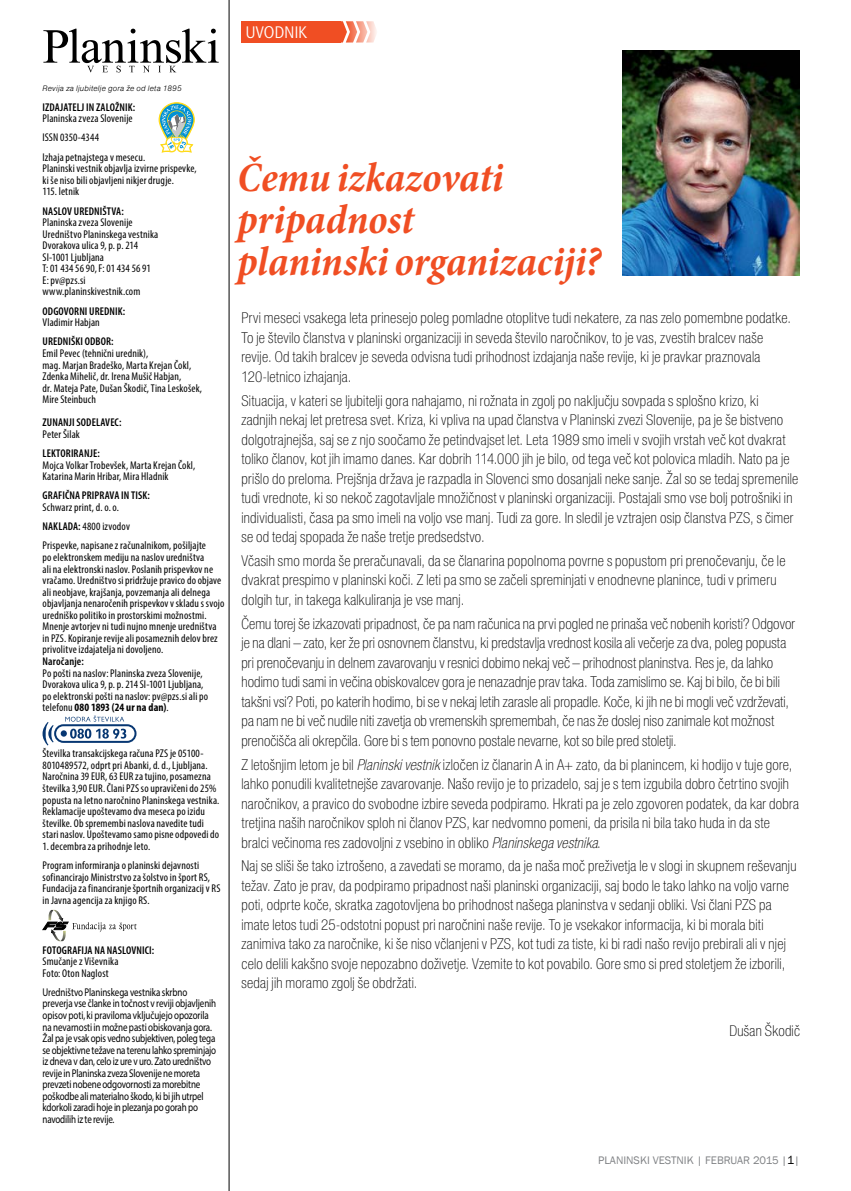
<style>
.page{position:relative;width:851px;height:1191px;background:#fff}
.page>*{position:absolute;margin:0;border:0;box-sizing:border-box;transform-origin:0 0}
.t1{font:italic 700 condensed 42px/42px "Minion Pro";letter-spacing:-.005em;color:#f04e23}
.t2{font:16.5px "STF John Sans Cond Lite CE";letter-spacing:.02em;color:#fff}
.t3{font:100 condensed 15px/19.5px "Helvetica Neue LT Pro";letter-spacing:.015em;color:#000}
.t4{font:condensed 11.25px/11.6px "Myriad Pro";letter-spacing:.015em;color:#000}
.t5{font:11.25px/11.6px "Myriad Pro";letter-spacing:-.02em;color:#000;scale:.8 1}
.t6{font:600 condensed 11.25px "Myriad Pro";letter-spacing:.01em;color:#000}
.t7{font:11.25px "Franklin Gothic";color:#808285}
.t8{font:8.25px "Nimbus San DEE Ligh Ital";letter-spacing:.02em;color:#000}
.s1{font-weight:600}
.s2{font-weight:700}
.s3{font-style:italic}
.s4{font-size:12px;color:#000}
</style>
<div class="page">
<svg style="left:159px;top:102px;width:35px;height:50px"></svg>
<svg style="left:43px;top:715px;width:93px;height:30px"></svg>
<svg style="left:43px;top:910px;width:94px;height:31px"></svg>
<svg style="left:43px;top:29px;width:176px;height:43px"></svg>
<hr style="left:229px;top:0;width:1px;height:1191px;background:#000">
<div style="left:241px;top:21px;width:100px;height:22px;background:#f04e23"></div>
<svg style="left:341px;top:21px;width:36px;height:22px"></svg>
<img style="left:622px;top:51px;width:177px;height:224px">
<p class="t2" style="left:246px;top:22px;width:63px">UVODNIK</p>
<p class="t8" style="left:43px;top:84px;width:141px">Revija za ljubitelje gora že od leta 1895</p>
<p class="t6" style="left:43px;top:100px;width:94px">IZDAJATELJ IN ZALOŽNIK:</p>
<p class="t4" style="left:43px;top:109px;width:104px;line-height:19.2px">Planinska zveza Slovenije<br>ISSN 0350-4344<br>Izhaja petnajstega v mesecu.</p>
<p class="t4" style="left:43px;top:163px;width:156px">Planinski vestnik objavlja izvirne prispevke, ki še niso bili objavljeni nikjer drugje.<br>115. letnik</p>
<p class="t6" style="left:43px;top:204px;width:83px">NASLOV UREDNIŠTVA:</p>
<p class="t4" style="left:43px;top:216px;width:117px">Planinska zveza Slovenije<br>Uredništvo Planinskega vestnika<br>Dvorakova ulica 9, p. p. 214<br>SI-1001 Ljubljana<br>T: 01 434 56 90, F: 01 434 56 91<br>E: pv@pzs.si www.planinskivestnik.com</p>
<p class="t6" style="left:43px;top:304px;width:84px">ODGOVORNI UREDNIK:</p>
<p class="t4" style="left:43px;top:316px;width:59px">Vladimir Habjan</p>
<p class="t6" style="left:43px;top:335px;width:73px">UREDNIŠKI ODBOR:</p>
<p class="t4" style="left:43px;top:347px;width:161px">Emil Pevec (tehnični urednik),<br>mag. Marjan Bradeško, Marta Krejan Čokl, Zdenka Mihelič, dr. Irena Mušič Habjan,<br>dr. Mateja Pate, Dušan Škodič, Tina Leskošek, Mire Steinbuch</p>
<p class="t6" style="left:43px;top:415px;width:80px">ZUNANJI SODELAVEC:</p>
<p class="t4" style="left:43px;top:428px;width:39px">Peter Šilak</p>
<p class="t6" style="left:43px;top:446px;width:59px">LEKTORIRANJE:</p>
<p class="t4" style="left:43px;top:459px;width:154px">Mojca Volkar Trobevšek, Marta Krejan Čokl,<br>Katarina Marin Hribar, Mira Hladnik</p>
<p class="t6" style="left:43px;top:489px;width:109px">GRAFIČNA PRIPRAVA IN TISK:</p>
<p class="t4" style="left:43px;top:497px;width:165px;line-height:19.2px">Schwarz print, d. o. o.<br><span class="s1">NAKLADA:</span> 4800 izvodov<br>Prispevke, napisane z računalnikom, pošiljajte</p>
<p class="t4" style="left:43px;top:551px;width:183px">po elektronskem mediju na naslov uredništva<br>ali na elektronski naslov. Poslanih prispevkov ne vračamo. Uredništvo si pridržuje pravico do objave ali neobjave, krajšanja, povzemanja ali delnega objavljanja nenaročenih prispevkov v skladu s svojo uredniško politiko in prostorskimi možnostmi.<br>Mnenje avtorjev ni tudi nujno mnenje uredništva in PZS. Kopiranje revije ali posameznih delov brez privolitve izdajatelja ni dovoljeno.</p>
<p class="t6" style="left:43px;top:654px;width:43px">Naročanje:</p>
<p class="t4" style="left:43px;top:667px;width:167px">Po pošti na naslov: Planinska zveza Slovenije, Dvorakova ulica 9, p. p. 214 SI-1001 Ljubljana, po elektronski pošti na naslov: pv@pzs.si ali po telefonu <span class="s2">080 1893 (24 ur na dan)</span>.</p>
<p class="t4" style="left:43px;top:747px;width:178px">Številka transakcijskega računa PZS je 05100- 8010489572, odprt pri Abanki, d. d., Ljubljana.<br>Naročnina 39 EUR, 63 EUR za tujino, posamezna številka 3,90 EUR. Člani PZS so upravičeni do 25% popusta na letno naročnino Planinskega vestnika.<br>Reklamacije upoštevamo dva meseca po izidu številke. Ob spremembi naslova navedite tudi stari naslov. Upoštevamo samo pisne odpovedi do</p>
<p class="t4" style="left:43px;top:836px;width:158px;line-height:19.2px">1. decembra za prihodnje leto.<br>Program informiranja o planinski dejavnosti</p>
<p class="t4" style="left:43px;top:871px;width:179px">sofinancirajo Ministrstvo za šolstvo in šport RS,<br>Fundacija za financiranje športnih organizacij v RS in Javna agencija za knjigo RS.</p>
<p class="t6" style="left:43px;top:943px;width:113px">FOTOGRAFIJA NA NASLOVNICI:</p>
<p class="t4" style="left:43px;top:955px;width:77px">Smučanje z Viševnika<br>Foto: Oton Naglost</p>
<p class="t5" style="left:43px;top:986px;width:218px">Uredništvo Planinskega vestnika skrbno preverja vse članke in točnost v reviji objavljenih opisov poti, ki praviloma vključujejo opozorila na nevarnosti in možne pasti obiskovanja gora.<br>Žal pa je vsak opis vedno subjektiven, poleg tega se objektivne težave na terenu lahko spreminjajo iz dneva v dan, celo iz ure v uro. Zato uredništvo revije in Planinska zveza Slovenije ne moreta prevzeti nobene odgovornosti za morebitne poškodbe ali materialno škodo, ki bi jih utrpel kdorkoli zaradi hoje in plezanja po gorah po navodilih iz te revije.</p>
<h1 class="t1" style="left:237px;top:156px;width:365px">Čemu izkazovati pripadnost<br>planinski organizaciji?</h1>
<p class="t3" style="left:241px;top:309px;width:551px">Prvi meseci vsakega leta prinesejo poleg pomladne otoplitve tudi nekatere, za nas zelo pomembne podatke.<br>To je število članstva v planinski organizaciji in seveda število naročnikov, to je vas, zvestih bralcev naše revije. Od takih bralcev je seveda odvisna tudi prihodnost izdajanja naše revije, ki je pravkar praznovala 120-letnico izhajanja.</p>
<p class="t3" style="left:241px;top:391px;width:558px">Situacija, v kateri se ljubitelji gora nahajamo, ni rožnata in zgolj po naključju sovpada s splošno krizo, ki<br>zadnjih nekaj let pretresa svet. Kriza, ki vpliva na upad članstva v Planinski zvezi Slovenije, pa je še bistveno dolgotrajnejša, saj se z njo soočamo že petindvajset let. Leta 1989 smo imeli v svojih vrstah več kot dvakrat toliko članov, kot jih imamo danes. Kar dobrih 114.000 jih je bilo, od tega več kot polovica mladih. Nato pa je prišlo do preloma. Prejšnja država je razpadla in Slovenci smo dosanjali neke sanje. Žal so se tedaj spremenile tudi vrednote, ki so nekoč zagotavljale množičnost v planinski organizaciji. Postajali smo vse bolj potrošniki in individualisti, časa pa smo imeli na voljo vse manj. Tudi za gore. In sledil je vztrajen osip članstva PZS, s čimer se od tedaj spopada že naše tretje predsedstvo.</p>
<p class="t3" style="left:241px;top:551px;width:545px">Včasih smo morda še preračunavali, da se članarina popolnoma povrne s popustom pri prenočevanju, če le dvakrat prespimo v planinski koči. Z leti pa smo se začeli spreminjati v enodnevne planince, tudi v primeru dolgih tur, in takega kalkuliranja je vse manj.</p>
<p class="t3" style="left:241px;top:614px;width:555px">Čemu torej še izkazovati pripadnost, če pa nam računica na prvi pogled ne prinaša več nobenih koristi? Odgovor je na dlani – zato, ker že pri osnovnem članstvu, ki predstavlja vrednost kosila ali večerje za dva, poleg popusta pri prenočevanju in delnem zavarovanju v resnici dobimo nekaj več – prihodnost planinstva. Res je, da lahko hodimo tudi sami in večina obiskovalcev gora je nenazadnje prav taka. Toda zamislimo se. Kaj bi bilo, če bi bili takšni vsi? Poti, po katerih hodimo, bi se v nekaj letih zarasle ali propadle. Koče, ki jih ne bi mogli več vzdrževati, pa nam ne bi več nudile niti zavetja ob vremenskih spremembah, če nas že doslej niso zanimale kot možnost prenočišča ali okrepčila. Gore bi s tem ponovno postale nevarne, kot so bile pred stoletji.</p>
<p class="t3" style="left:241px;top:755px;width:559px">Z letošnjim letom je bil <span class="s3">Planinski vestnik</span> izločen iz članarin A in A+ zato, da bi planincem, ki hodijo v tuje gore, lahko ponudili kvalitetnejše zavarovanje. Našo revijo je to prizadelo, saj je s tem izgubila dobro četrtino svojih naročnikov, a pravico do svobodne izbire seveda podpiramo. Hkrati pa je zelo zgovoren podatek, da kar dobra tretjina naših naročnikov sploh ni članov PZS, kar nedvomno pomeni, da prisila ni bila tako huda in da ste bralci večinoma res zadovoljni z vsebino in obliko <span class="s3">Planinskega vestnika</span>.</p>
<p class="t3" style="left:241px;top:857px;width:556px">Naj se sliši še tako iztrošeno, a zavedati se moramo, da je naša moč preživetja le v slogi in skupnem reševanju težav. Zato je prav, da podpiramo pripadnost naši planinski organizaciji, saj bodo le tako lahko na voljo varne poti, odprte koče, skratka zagotovljena bo prihodnost našega planinstva v sedanji obliki. Vsi člani PZS pa imate letos tudi 25-odstotni popust pri naročnini naše revije. To je vsekakor informacija, ki bi morala biti zanimiva tako za naročnike, ki še niso včlanjeni v PZS, kot tudi za tiste, ki bi radi našo revijo prebirali ali v njej celo delili kakšno svoje nepozabno doživetje. Vzemite to kot povabilo. Gore smo si pred stoletjem že izborili, sedaj jih moramo zgolj še obdržati.</p>
<p class="t3" style="left:729px;top:1021px;width:72px">Dušan Škodič</p>
<p class="t7" style="left:598px;top:1153px;width:203px">PLANINSKI VESTNIK | FEBRUAR 2015 |<span class="s4">1</span>|</p>
</div>
